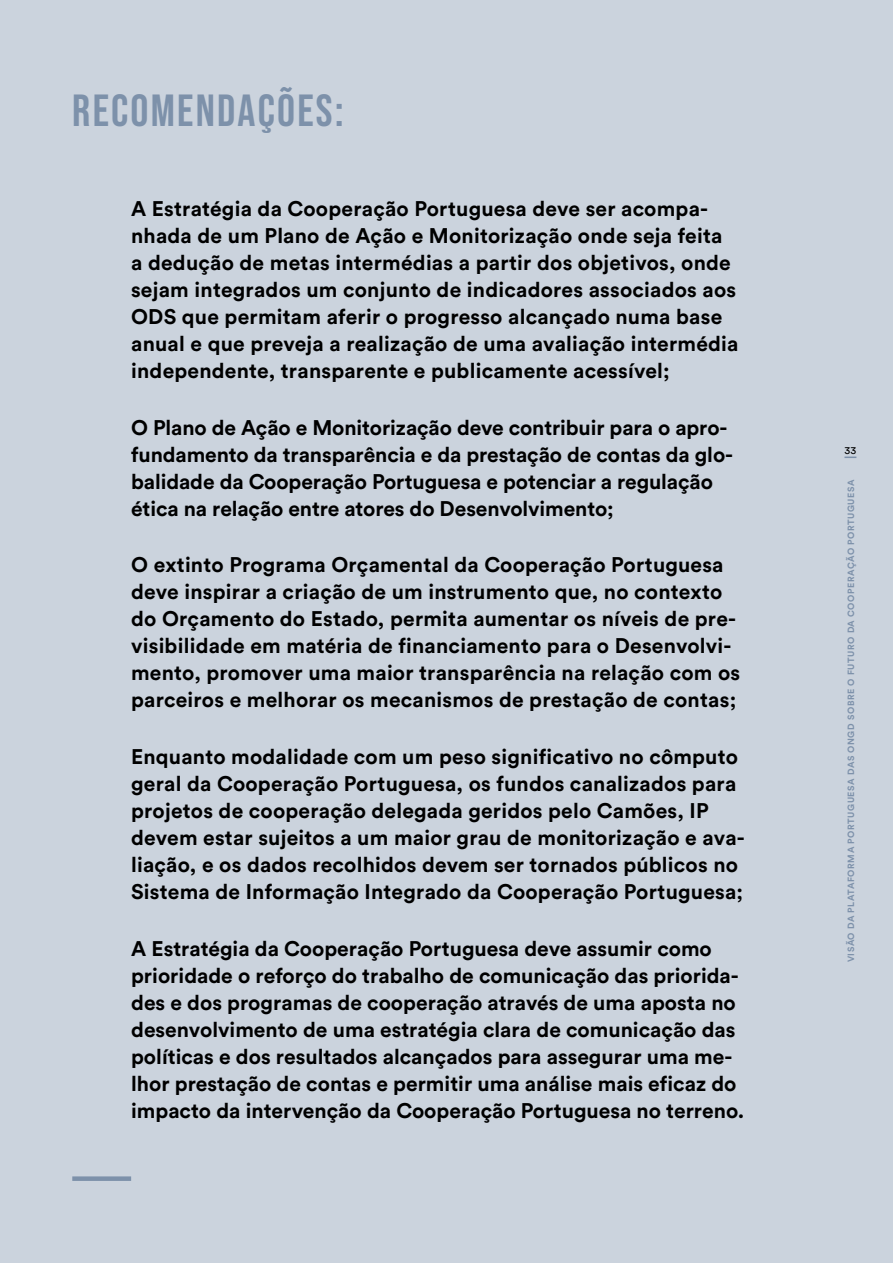
<style>
.page{position:relative;width:893px;height:1263px;background:#cbd3dd}
.page>*{position:absolute;margin:0;border:0;box-sizing:border-box;transform-origin:0 0}
.t1{font:700 45px "Bebas Neue Pro";letter-spacing:.05em;color:#7d91aa}
.t2{font:700 21px/27px "Circular Std";letter-spacing:.01em;color:#000}
.t3{font:10.5px "Circular Std";color:#000}
.t4{font:700 9px "Circular Std";letter-spacing:.06em;color:#7d91aa}
</style>
<div class="page">
<svg style="left:844px;top:457px;width:12px;height:1px"></svg>
<div style="left:72px;top:1176px;width:59px;height:5px;background:#7d91aa"></div>
<h1 class="t1" style="left:72px;top:85px;width:273px">RECOMENDAÇÕES:</h1>
<p class="t2" style="left:131px;top:194px;width:609px">A Estratégia da Cooperação Portuguesa deve ser acompa&shy;nhada de um Plano de Ação e Monitorização onde seja feita a dedução de metas intermédias a partir dos objetivos, onde sejam integrados um conjunto de indicadores associados aos ODS que permitam aferir o progresso alcançado numa base anual e que preveja a realização de uma avaliação intermédia independente, transparente e publicamente acessível;</p>
<p class="t2" style="left:131px;top:413px;width:603px">O Plano de Ação e Monitorização deve contribuir para o apro&shy;fundamento da transparência e da prestação de contas da glo&shy;balidade da Cooperação Portuguesa e potenciar a regulação ética na relação entre atores do Desenvolvimento;</p>
<p class="t2" style="left:131px;top:551px;width:611px">O extinto Programa Orçamental da Cooperação Portuguesa deve inspirar a criação de um instrumento que, no contexto do Orçamento do Estado, permita aumentar os níveis de pre&shy;visibilidade em matéria de financiamento para o Desenvolvi&shy;mento, promover uma maior transparência na relação com os parceiros e melhorar os mecanismos de prestação de contas;</p>
<p class="t2" style="left:131px;top:743px;width:615px">Enquanto modalidade com um peso significativo no cômputo geral da Cooperação Portuguesa, os fundos canalizados para projetos de cooperação delegada geridos pelo Camões, IP devem estar sujeitos a um maior grau de monitorização e ava&shy;liação, e os dados recolhidos devem ser tornados públicos no Sistema de Informação Integrado da Cooperação Portuguesa;</p>
<p class="t2" style="left:131px;top:935px;width:615px">A Estratégia da Cooperação Portuguesa deve assumir como prioridade o reforço do trabalho de comunicação das priorida&shy;des e dos programas de cooperação através de uma aposta no desenvolvimento de uma estratégia clara de comunicação das políticas e dos resultados alcançados para assegurar uma me&shy;lhor prestação de contas e permitir uma análise mais eficaz do impacto da intervenção da Cooperação Portuguesa no terreno.</p>
<p class="t3" style="left:844px;top:444px;width:13px">33</p>
<p class="t4" style="left:845px;top:962px;width:484px;rotate:-90deg">VISÃO DA PLATAFORMA PORTUGUESA DAS ONGD SOBRE O FUTURO DA COOPERAÇÃO PORTUGUESA</p>
</div>
